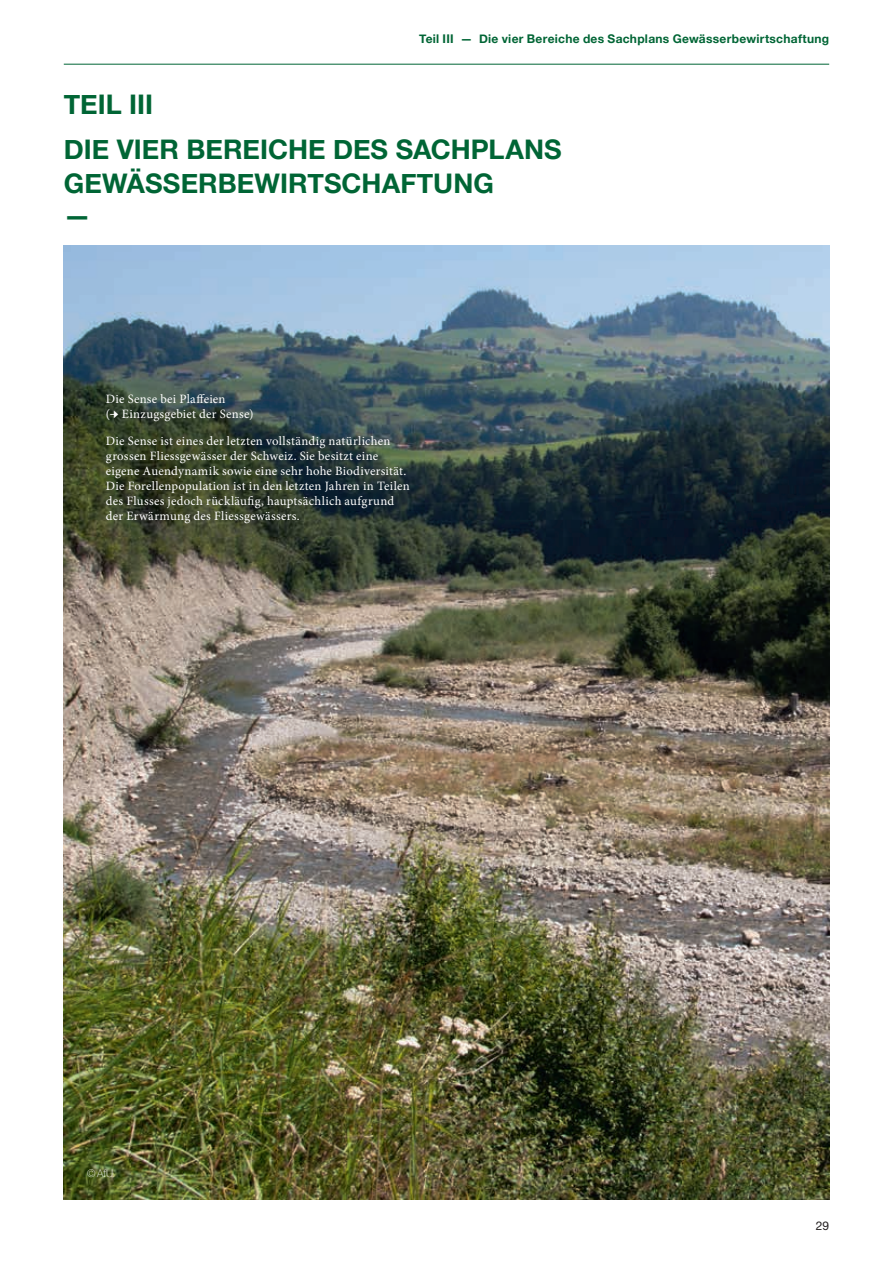
<style>
.page{position:relative;width:893px;height:1263px;background:#fff}
.page>*{position:absolute;margin:0;border:0;box-sizing:border-box;transform-origin:0 0}
.t1{font:700 27px/45px "Helvetica Neue";color:#006535}
.t2{font:12.75px/15px "Minion Pro";letter-spacing:.02em;color:#fff}
.t3{font:700 12px "Helvetica Neue";letter-spacing:.025em;color:#006535}
.t4{font:12px "Helvetica Neue";color:#231f20}
.t5{font:100 10.5px "Helvetica Neue";color:#fff}
.s1{font-weight:600;font-size:14.25px}
</style>
<div class="page">
<img style="left:64px;top:246px;width:765px;height:953px">
<hr style="left:64px;top:64px;width:765px;height:1px;background:#006535">
<p class="t3" style="left:419px;top:29px;width:412px">Teil III — Die vier Bereiche des Sachplans Gewässerbewirtschaftung</p>
<h1 class="t1" style="left:64px;top:82px;width:499px">TEIL III<br>DIE VIER BEREICHE DES SACHPLANS</h1>
<h1 class="t1" style="left:64px;top:168px;width:432px;line-height:31.5px">GEWÄSSERBEWIRTSCHAFTUNG —</h1>
<p class="t2" style="left:106px;top:391px;width:149px">Die Sense bei Plaffeien<br>(<span class="s1">→</span> Einzugsgebiet der Sense)</p>
<p class="t2" style="left:106px;top:434px;width:305px">Die Sense ist eines der letzten vollständig natürlichen grossen Fliessgewässer der Schweiz. Sie besitzt eine eigene Auendynamik sowie eine sehr hohe Biodiversität.<br>Die Forellenpopulation ist in den letzten Jahren in Teilen des Flusses jedoch rückläufig, hauptsächlich aufgrund der Erwärmung des Fliessgewässers.</p>
<p class="t5" style="left:87px;top:1165px;width:28px">©AfU</p>
<p class="t4" style="left:816px;top:1218px;width:15px">29</p>
</div>
